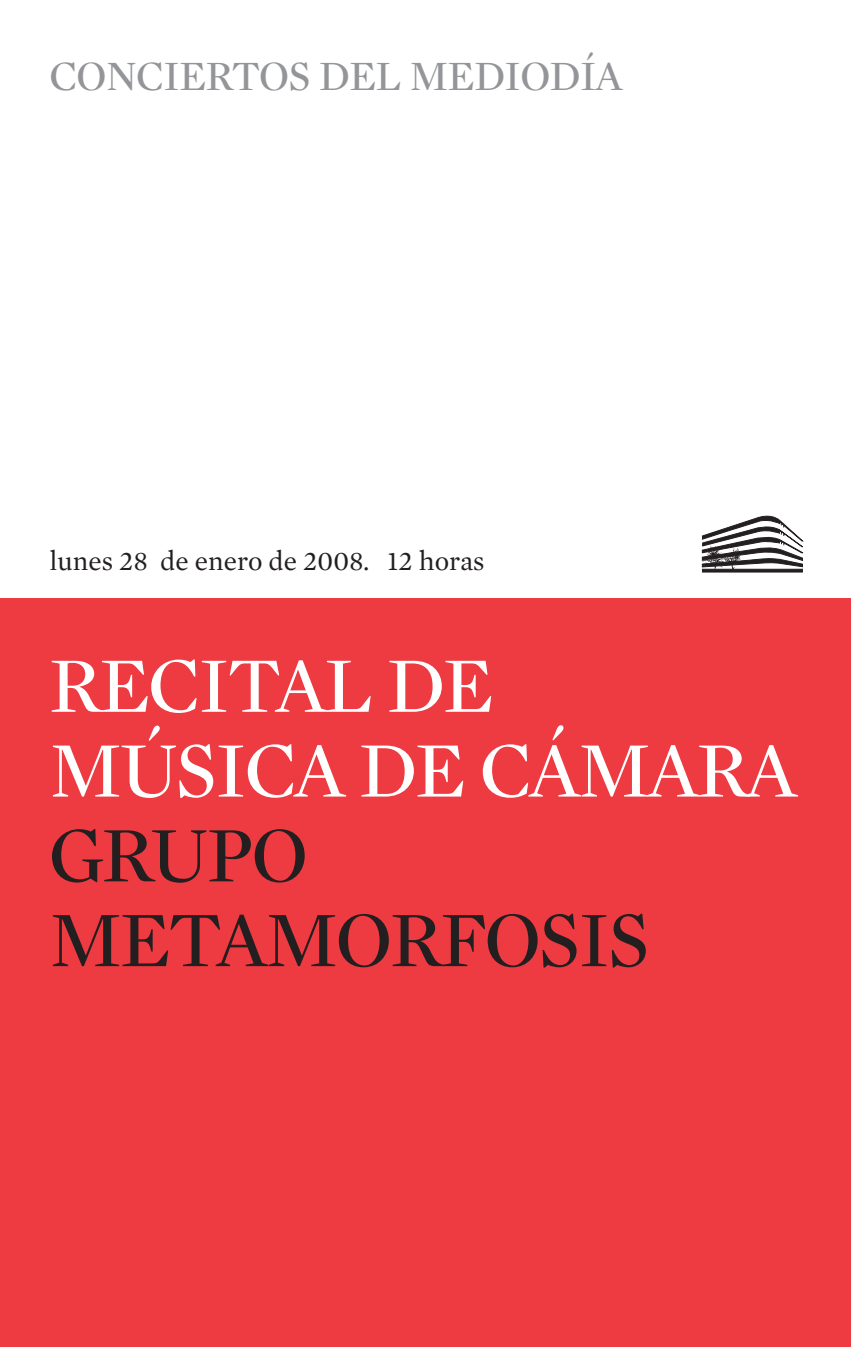
<style>
.page{position:relative;width:851px;height:1347px;background:#fff}
.page>*{position:absolute;margin:0;border:0;box-sizing:border-box;transform-origin:0 0}
.t1{font:80px/84.8px "Mercury Display";letter-spacing:-.03em;color:#fff}
.t2{font:80px "Mercury Display";letter-spacing:-.03em;color:#231f20}
.t3{font:42.5px "Mercury Display";letter-spacing:-.02em;color:#939598}
.t4{font:27.5px "Mercury Text G1";color:#231f20}
</style>
<div class="page">
<div style="left:0;top:599px;width:850px;height:747px;background:#ee3a41"></div>
<svg style="left:702px;top:515px;width:101px;height:57px"></svg>
<img style="left:701px;top:541px;width:42px;height:32px">
<p class="t3" style="left:50px;top:49px;width:574px">CONCIERTOS DEL MEDIODÍA</p>
<p class="t4" style="left:50px;top:544px;width:436px">lunes 28 de enero de 2008. 12 horas</p>
<p class="t1" style="left:49px;top:640px;width:584px">RECITAL DE<br>MÚSICA DE CÁMARA</p>
<p class="t2" style="left:49px;top:804px;width:261px">GRUPO</p>
<p class="t2" style="left:49px;top:889px;width:602px">METAMORFOSIS</p>
</div>
